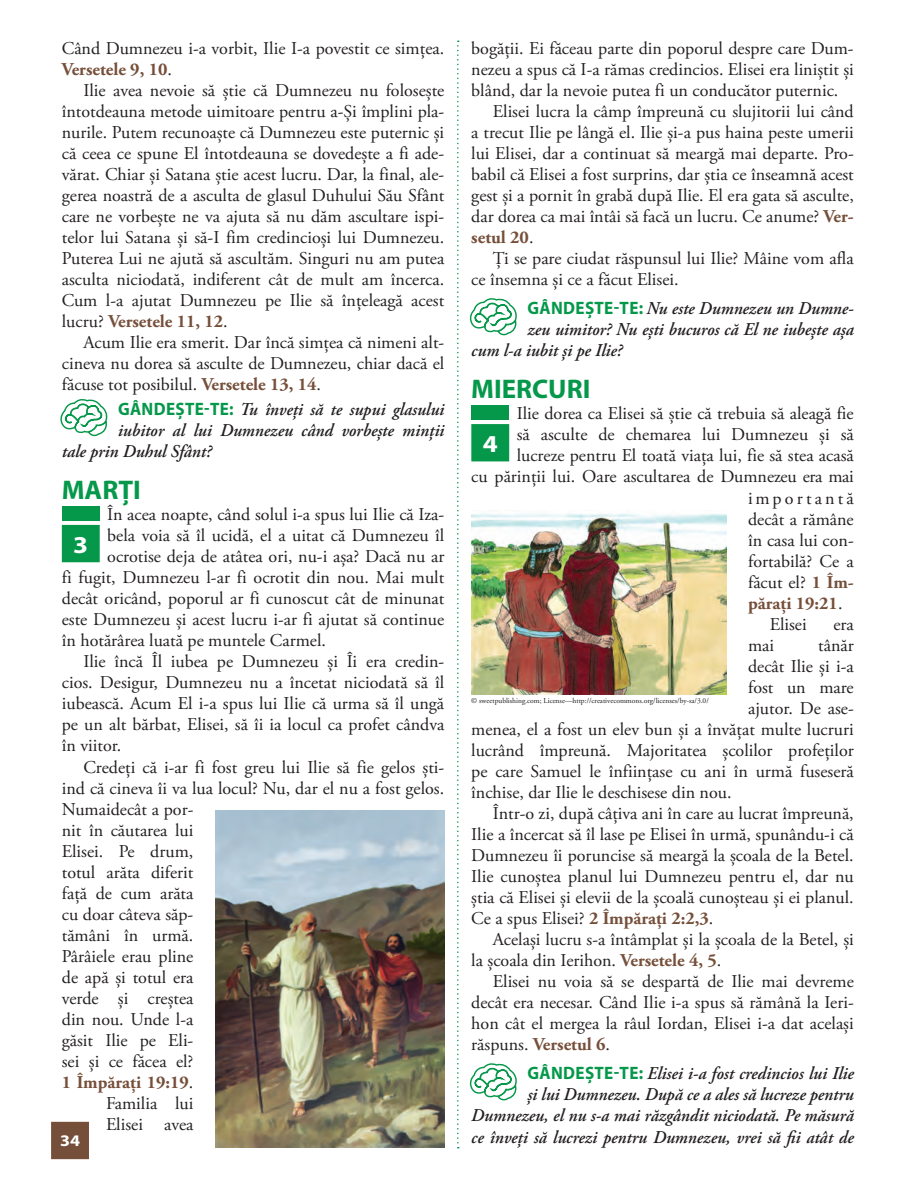
<style>
.page{position:relative;width:919px;height:1189px;background:#fff}
.page>*{position:absolute;margin:0;border:0;box-sizing:border-box;transform-origin:0 0}
.t1{font:700 27px "Myriad Pro";color:#05984a}
.t2{font:700 24.3px "Myriad Pro";color:#fff;scale:1.11 1}
.t3{font:18px/21px "Adobe Garamond Pro";color:#231f20;text-align:justify}
.t4{font:italic 600 18px/21px "Adobe Garamond Pro";color:#231f20;text-align:right;scale:.95 1}
.t5{font:700 18px "Adobe Garamond Pro";color:#764f3a}
.t6{font:18px "Adobe Garamond Pro";letter-spacing:.175em;color:#231f20}
.t7{font:700 16.2px "Myriad Pro";color:#fff;scale:1.11 1}
.t8{font:7.5px "Adobe Garamond Pro";color:#231f20}
.s1{font-weight:700;color:#764f3a}
.s2{font-family:"Myriad Pro";font-weight:700;font-style:normal;color:#05984a}
.s3{font-weight:400;color:#231f20}
</style>
<div class="page">
<svg style="left:457px;top:41px;width:1px;height:1107px"></svg>
<svg style="left:60px;top:399px;width:48px;height:38px"></svg>
<div style="left:62px;top:506px;width:38px;height:15px;background:#05984a"></div>
<svg style="left:62px;top:524px;width:38px;height:38px"></svg>
<div style="left:69px;top:532px;width:23px;height:21px;background:#05984a"></div>
<svg style="left:470px;top:298px;width:47px;height:38px"></svg>
<div style="left:471px;top:405px;width:38px;height:15px;background:#05984a"></div>
<svg style="left:471px;top:424px;width:38px;height:37px"></svg>
<div style="left:478px;top:431px;width:23px;height:21px;background:#05984a"></div>
<svg style="left:470px;top:1063px;width:47px;height:38px"></svg>
<img style="left:215px;top:810px;width:229px;height:336px">
<img style="left:471px;top:510px;width:255px;height:184px">
<svg style="left:51px;top:1121px;width:38px;height:37px"></svg>
<p class="t3" style="left:62px;top:38px;width:384px">Când Dumnezeu i-a vorbit, Ilie I-a povestit ce simțea.<br><span class="s1">Versetele 9, 10</span>.</p>
<p class="t3" style="left:62px;top:80px;width:384px;text-indent:22px">Ilie avea nevoie să știe că Dumnezeu nu folosește întotdeauna metode uimitoare pentru a-Și împlini pla&shy;nurile. Putem recunoaște că Dumnezeu este puternic și că ceea ce spune El întotdeauna se dovedește a fi ade&shy;vărat. Chiar și Satana știe acest lucru. Dar, la final, ale&shy;gerea noastră de a asculta de glasul Duhului Său Sfânt care ne vorbește ne va ajuta să nu dăm ascultare ispi&shy;telor lui Satana și să-I fim credincioși lui Dumnezeu.<br>Puterea Lui ne ajută să ascultăm. Singuri nu am putea asculta niciodată, indiferent cât de mult am încerca.<br>Cum l-a ajutat Dumnezeu pe Ilie să înțeleagă acest lucru? <span class="s1">Versetele 11, 12</span>.</p>
<p class="t3" style="left:62px;top:332px;width:384px;text-indent:22px">Acum Ilie era smerit. Dar încă simțea că nimeni alt&shy;cineva nu dorea să asculte de Dumnezeu, chiar dacă el făcuse tot posibilul. <span class="s1">Versetele 13, 14</span>.</p>
<p class="t4" style="left:118px;top:399px;width:345px"><span class="s2">GÂNDEȘTE-TE:</span> Tu înveți să te supui glasului</p>
<p class="t4" style="left:118px;top:420px;width:345px">iubitor al lui Dumnezeu când vorbește minții</p>
<p class="t4" style="left:62px;top:441px;width:159px">tale prin Duhul Sfânt?</p>
<h1 class="t1" style="left:62px;top:472px;width:80px">MARȚI</h1>
<h2 class="t2" style="left:73px;top:528px;width:15px">3</h2>
<p class="t3" style="left:107px;top:504px;width:338px">În acea noapte, când solul i-a spus lui Ilie că Iza-</p>
<p class="t3" style="left:107px;top:525px;width:338px">bela voia să îl ucidă, el a uitat că Dumnezeu îl</p>
<p class="t3" style="left:107px;top:546px;width:338px">ocrotise deja de atâtea ori, nu-i așa? Dacă nu ar</p>
<p class="t3" style="left:62px;top:567px;width:384px">fi fugit, Dumnezeu l-ar fi ocrotit din nou. Mai mult</p>
<p class="t3" style="left:62px;top:588px;width:384px">decât oricând, poporul ar fi cunoscut cât de minunat</p>
<p class="t3" style="left:62px;top:609px;width:384px">este Dumnezeu și acest lucru i-ar fi ajutat să continue</p>
<p class="t3" style="left:62px;top:630px;width:265px">în hotărârea luată pe muntele Carmel.</p>
<p class="t3" style="left:83px;top:651px;width:362px">Ilie încă Îl iubea pe Dumnezeu și Îi era credin-</p>
<p class="t3" style="left:62px;top:672px;width:384px">cios. Desigur, Dumnezeu nu a încetat niciodată să îl</p>
<p class="t3" style="left:62px;top:693px;width:383px">iubească. Acum El i-a spus lui Ilie că urma să îl ungă</p>
<p class="t3" style="left:62px;top:714px;width:384px">pe un alt bărbat, Elisei, să îi ia locul ca profet cândva</p>
<p class="t3" style="left:62px;top:735px;width:61px">în viitor.</p>
<p class="t3" style="left:83px;top:756px;width:362px">Credeți că i-ar fi fost greu lui Ilie să fie gelos ști-</p>
<p class="t3" style="left:62px;top:777px;width:383px">ind că cineva îi va lua locul? Nu, dar el nu a fost gelos.</p>
<p class="t3" style="left:62px;top:798px;width:133px">Numaidecât a por-</p>
<p class="t3" style="left:62px;top:819px;width:133px">nit în căutarea lui</p>
<p class="t3" style="left:62px;top:840px;width:133px">Elisei. Pe drum,</p>
<p class="t3" style="left:62px;top:861px;width:133px">totul arăta diferit</p>
<p class="t3" style="left:62px;top:882px;width:133px">față de cum arăta</p>
<p class="t3" style="left:62px;top:903px;width:133px">cu doar câteva săp-</p>
<p class="t3" style="left:62px;top:924px;width:133px">tămâni în urmă.</p>
<p class="t3" style="left:62px;top:945px;width:133px">Pârâiele erau pline</p>
<p class="t3" style="left:62px;top:966px;width:133px">de apă și totul era</p>
<p class="t3" style="left:62px;top:987px;width:133px">verde și creștea</p>
<p class="t3" style="left:62px;top:1008px;width:133px">din nou. Unde l-a</p>
<p class="t3" style="left:62px;top:1029px;width:133px">găsit Ilie pe Eli-</p>
<p class="t3" style="left:62px;top:1050px;width:133px">sei și ce făcea el?</p>
<p class="t5" style="left:62px;top:1071px;width:133px">1 Împărați 19:19<span class="s3">.</span></p>
<p class="t3" style="left:106px;top:1092px;width:89px">Familia lui</p>
<p class="t3" style="left:106px;top:1113px;width:89px">Elisei avea</p>
<p class="t7" style="left:60px;top:1129px;width:19px">34</p>
<p class="t3" style="left:471px;top:38px;width:384px">bogății. Ei făceau parte din poporul despre care Dum-</p>
<p class="t3" style="left:471px;top:59px;width:384px">nezeu a spus că I-a rămas credincios. Elisei era liniștit și</p>
<p class="t3" style="left:471px;top:80px;width:368px">blând, dar la nevoie putea fi un conducător puternic.</p>
<p class="t3" style="left:492px;top:101px;width:362px">Elisei lucra la câmp împreună cu slujitorii lui când</p>
<p class="t3" style="left:471px;top:122px;width:384px">a trecut Ilie pe lângă el. Ilie și-a pus haina peste umerii</p>
<p class="t3" style="left:471px;top:143px;width:384px">lui Elisei, dar a continuat să meargă mai departe. Pro-</p>
<p class="t3" style="left:471px;top:164px;width:384px">babil că Elisei a fost surprins, dar știa ce înseamnă acest</p>
<p class="t3" style="left:471px;top:185px;width:384px">gest și a pornit în grabă după Ilie. El era gata să asculte,</p>
<p class="t3" style="left:471px;top:206px;width:384px">dar dorea ca mai întâi să facă un lucru. Ce anume? <span class="s1">Ver-</span></p>
<p class="t5" style="left:471px;top:227px;width:64px">setul 20<span class="s3">.</span></p>
<p class="t3" style="left:492px;top:248px;width:362px">Ți se pare ciudat răspunsul lui Ilie? Mâine vom afla</p>
<p class="t3" style="left:471px;top:269px;width:209px">ce însemna și ce a făcut Elisei.</p>
<p class="t4" style="left:527px;top:299px;width:345px"><span class="s2">GÂNDEȘTE-TE:</span> Nu este Dumnezeu un Dumne-</p>
<p class="t4" style="left:527px;top:320px;width:345px">zeu uimitor? Nu ești bucuros că El ne iubește așa</p>
<p class="t4" style="left:471px;top:341px;width:160px">cum l-a iubit și pe Ilie?</p>
<h1 class="t1" style="left:471px;top:371px;width:121px">MIERCURI</h1>
<h2 class="t2" style="left:482px;top:428px;width:15px">4</h2>
<p class="t3" style="left:516px;top:404px;width:338px">Ilie dorea ca Elisei să știe că trebuia să aleagă fie</p>
<p class="t3" style="left:516px;top:425px;width:338px">să asculte de chemarea lui Dumnezeu și să</p>
<p class="t3" style="left:516px;top:446px;width:338px">lucreze pentru El toată viața lui, fie să stea acasă</p>
<p class="t3" style="left:471px;top:467px;width:384px">cu părinții lui. Oare ascultarea de Dumnezeu era mai</p>
<p class="t6" style="left:747px;top:487px;width:107px">importantă</p>
<p class="t3" style="left:747px;top:509px;width:107px">decât a rămâne</p>
<p class="t3" style="left:747px;top:530px;width:107px">în casa lui con-</p>
<p class="t3" style="left:747px;top:551px;width:107px">fortabilă? Ce a</p>
<p class="t3" style="left:747px;top:572px;width:106px">făcut el? <span class="s1">1 Îm-</span></p>
<p class="t5" style="left:747px;top:592px;width:96px">părați 19:21<span class="s3">.</span></p>
<p class="t3" style="left:769px;top:614px;width:38px">Elisei</p>
<p class="t3" style="left:833px;top:614px;width:22px">era</p>
<p class="t3" style="left:747px;top:635px;width:28px">mai</p>
<p class="t3" style="left:817px;top:635px;width:37px">tânăr</p>
<p class="t3" style="left:747px;top:656px;width:107px">decât Ilie și i-a</p>
<p class="t3" style="left:747px;top:677px;width:107px">fost un mare</p>
<p class="t3" style="left:747px;top:698px;width:107px">ajutor. De ase-</p>
<p class="t3" style="left:471px;top:719px;width:384px">menea, el a fost un elev bun și a învățat multe lucruri</p>
<p class="t3" style="left:471px;top:740px;width:384px">lucrând împreună. Majoritatea școlilor profeților</p>
<p class="t3" style="left:471px;top:761px;width:384px">pe care Samuel le înființase cu ani în urmă fuseseră</p>
<p class="t3" style="left:471px;top:782px;width:262px">închise, dar Ilie le deschisese din nou.</p>
<p class="t3" style="left:492px;top:803px;width:362px">Într-o zi, după câțiva ani în care au lucrat împreună,</p>
<p class="t3" style="left:471px;top:824px;width:383px">Ilie a încercat să îl lase pe Elisei în urmă, spunându-i că</p>
<p class="t3" style="left:471px;top:845px;width:383px">Dumnezeu îi poruncise să meargă la școala de la Betel.</p>
<p class="t3" style="left:471px;top:866px;width:384px">Ilie cunoștea planul lui Dumnezeu pentru el, dar nu</p>
<p class="t3" style="left:471px;top:887px;width:384px">știa că Elisei și elevii de la școală cunoșteau și ei planul.</p>
<p class="t3" style="left:471px;top:908px;width:243px">Ce a spus Elisei? <span class="s1">2 Împărați 2:2,3</span>.</p>
<p class="t3" style="left:492px;top:929px;width:362px">Același lucru s-a întâmplat și la școala de la Betel, și</p>
<p class="t3" style="left:471px;top:950px;width:251px">la școala din Ierihon. <span class="s1">Versetele 4, 5</span>.</p>
<p class="t3" style="left:492px;top:971px;width:362px">Elisei nu voia să se despartă de Ilie mai devreme</p>
<p class="t3" style="left:471px;top:992px;width:384px">decât era necesar. Când Ilie i-a spus să rămână la Ieri-</p>
<p class="t3" style="left:471px;top:1013px;width:384px">hon cât el mergea la râul Iordan, Elisei i-a dat același</p>
<p class="t3" style="left:471px;top:1034px;width:140px">răspuns. <span class="s1">Versetul 6</span>.</p>
<p class="t4" style="left:471px;top:1063px;width:404px"><span class="s2">GÂNDEȘTE-TE:</span> Elisei i-a fost credincios lui Ilie<br>și lui Dumnezeu. După ce a ales să lucreze pentru Dumnezeu, el nu s-a mai răzgândit niciodată. Pe măsură ce înveți să lucrezi pentru Dumnezeu, vrei să fii atât de</p>
<p class="t8" style="left:471px;top:695px;width:239px">© sweetpublishing.com; License—http://creativecommons.org/licenses/by-sa/3.0/</p>
</div>
